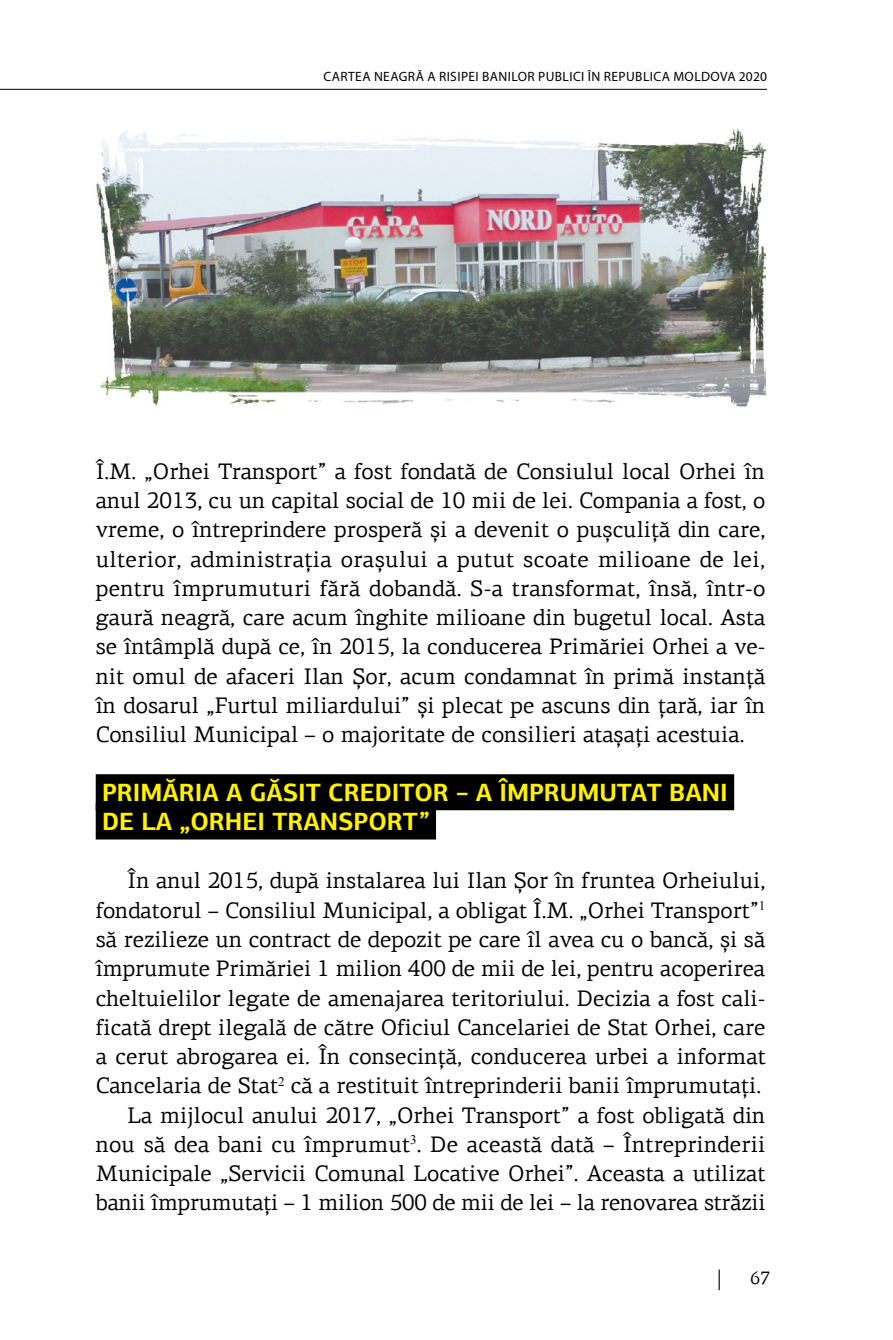
<style>
.page{position:relative;width:893px;height:1340px;background:#fff}
.page>*{position:absolute;margin:0;border:0;box-sizing:border-box;transform-origin:0 0}
.intertitlu{font:700 24.97px "PF Agora Sans Pro";color:#fff200}
.text{font:22.5px/29.2px "PF Agora Serif Pro";color:#000;text-align:justify}
.t1{font:18px "PF Centro Serif Pro";color:#000}
.t2{font:13.5px "Myriad Pro";letter-spacing:.03em;color:#000}
</style>
<div class="page">
<hr style="left:0;top:89px;width:767px;height:1px;background:#000">
<svg style="left:719px;top:1269px;width:1px;height:21px"></svg>
<img style="left:96px;top:129px;width:669px;height:278px">
<div style="left:96px;top:774px;width:638px;height:36px;background:#000"></div>
<div style="left:96px;top:803px;width:340px;height:36px;background:#000"></div>
<p class="t2" style="left:323px;top:68px;width:445px">CARTEA NEAGRĂ A RISIPEI BANILOR PUBLICI ÎN REPUBLICA MOLDOVA 2020</p>
<p class="text" style="left:96px;top:456px;width:671px">Î.M. „Orhei Transport” a fost fondată de Consiulul local Orhei în anul 2013, cu un capital social de 10 mii de lei. Compania a fost, o vreme, o întreprindere prosperă și a devenit o pușculiţă din care, ulterior, administraţia orașului a putut scoate milioane de lei, pentru împrumuturi fără dobandă. S-a transformat, însă, într-o gaură neagră, care acum înghite milioane din bugetul local. Asta se întâmplă după ce, în 2015, la conducerea Primăriei Orhei a ve&shy;nit omul de afaceri Ilan Șor, acum condamnat în primă instanţă în dosarul „Furtul miliardului” și plecat pe ascuns din ţară, iar în Consiliul Municipal – o majoritate de consilieri atașaţi acestuia.</p>
<p class="intertitlu" style="left:102px;top:776px;width:627px">PRIMĂRIA A GĂSIT CREDITOR – A ÎMPRUMUTAT BANI</p>
<p class="intertitlu" style="left:102px;top:805px;width:329px">DE LA „ORHEI TRANSPORT”</p>
<p class="text" style="left:96px;top:866px;width:671px;text-indent:32px">În anul 2015, după instalarea lui Ilan Șor în fruntea Orheiului, fondatorul – Consiliul Municipal, a obligat Î.M. „Orhei Transport”<sup>1 </sup>să rezilieze un contract de depozit pe care îl avea cu o bancă, și să împrumute Primăriei 1 milion 400 de mii de lei, pentru acoperirea cheltuielilor legate de amenajarea teritoriului. Decizia a fost cali&shy;ficată drept ilegală de către Oficiul Cancelariei de Stat Orhei, care a cerut abrogarea ei. În consecinţă, conducerea urbei a informat Cancelaria de Stat<sup>2</sup> că a restituit întreprinderii banii împrumutaţi.</p>
<p class="text" style="left:96px;top:1100px;width:671px;text-indent:32px">La mijlocul anului 2017, „Orhei Transport” a fost obligată din nou să dea bani cu împrumut<sup>3</sup>. De această dată – Întreprinderii Municipale „Servicii Comunal Locative Orhei”. Aceasta a utilizat banii împrumutaţi – 1 milion 500 de mii de lei – la renovarea străzii</p>
<p class="t1" style="left:750px;top:1267px;width:22px">67</p>
</div>
